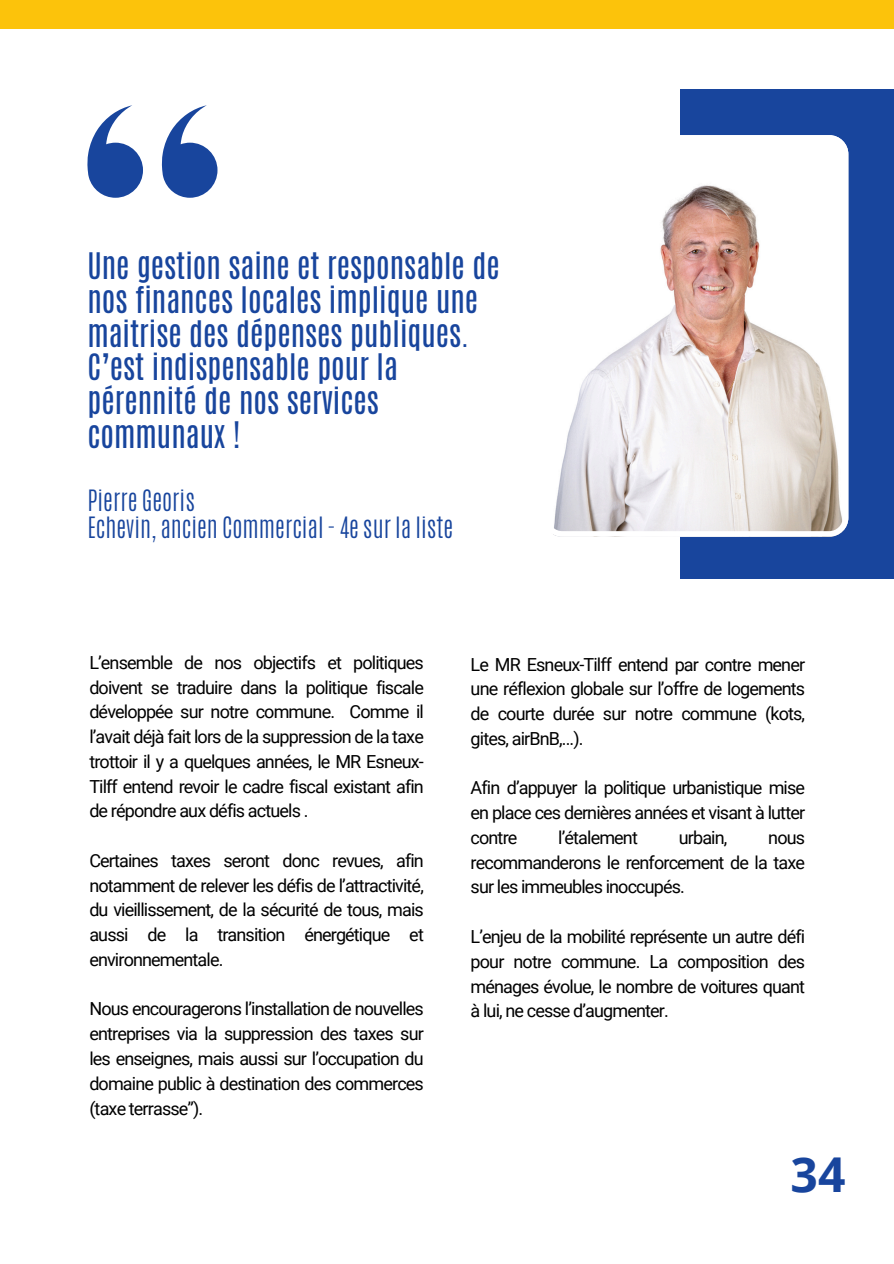
<style>
.page{position:relative;width:894px;height:1264px;background:#fff}
.page>*{position:absolute;margin:0;border:0;box-sizing:border-box;transform-origin:0 0}
.t1{font:700 48px "Open Sans";color:#18459d}
.t2{font:30.6px/33.8px "Antonio";color:#18459d}
.t3{font:300 24.6px/27px "Antonio";color:#18459d}
.t4{font:18px/24.8px "Roboto";letter-spacing:-.045em;color:#000;text-align:justify}
</style>
<div class="page">
<div style="left:0;top:0;width:893px;height:29px;background:#fcc30b"></div>
<div style="left:679px;top:89px;width:214px;height:490px;background:#18459d"></div>
<svg style="left:553px;top:135px;width:295px;height:402px"></svg>
<svg style="left:87px;top:105px;width:56px;height:92px"></svg>
<svg style="left:162px;top:105px;width:55px;height:92px"></svg>
<h1 class="t2" style="left:87px;top:249px;width:413px">Une gestion saine et responsable de nos finances locales implique une maitrise des dépenses publiques.<br>C’est indispensable pour la pérennité de nos services communaux !</h1>
<h2 class="t3" style="left:87px;top:487px;width:367px">Pierre Georis<br>Echevin, ancien Commercial - 4e sur la liste</h2>
<p class="t4" style="left:89px;top:650px;width:336px">L’ensemble de nos objectifs et politiques doivent se traduire dans la politique fiscale développée sur notre commune. Comme il l’avait déjà fait lors de la suppression de la taxe trottoir il y a quelques années, le MR Esneux-Tilff entend revoir le cadre fiscal existant afin de répondre aux défis actuels .</p>
<p class="t4" style="left:89px;top:848px;width:336px">Certaines taxes seront donc revues, afin notamment de relever les défis de l’attractivité, du vieillissement, de la sécurité de tous, mais aussi de la transition énergétique et environnementale.</p>
<p class="t4" style="left:89px;top:996px;width:336px">Nous encouragerons l’installation de nouvelles entreprises via la suppression des taxes sur les enseignes, mais aussi sur l’occupation du domaine public à destination des commerces (taxe terrasse”).</p>
<p class="t4" style="left:470px;top:652px;width:336px">Le MR Esneux-Tilff entend par contre mener une réflexion globale sur l’offre de logements de courte durée sur notre commune (kots, gites, airBnB,...).</p>
<p class="t4" style="left:470px;top:776px;width:336px">Afin d’appuyer la politique urbanistique mise en place ces dernières années et visant à lutter contre</p>
<p class="t4" style="left:558px;top:825px;width:81px">l’étalement</p>
<p class="t4" style="left:678px;top:825px;width:50px">urbain,</p>
<p class="t4" style="left:470px;top:825px;width:336px;text-indent:297px">nous recommanderons le renforcement de la taxe sur les immeubles inoccupés.</p>
<p class="t4" style="left:470px;top:924px;width:336px">L’enjeu de la mobilité représente un autre défi pour notre commune. La composition des ménages évolue, le nombre de voitures quant à lui, ne cesse d’augmenter.</p>
<p class="t1" style="left:790px;top:1140px;width:56px">34</p>
</div>
